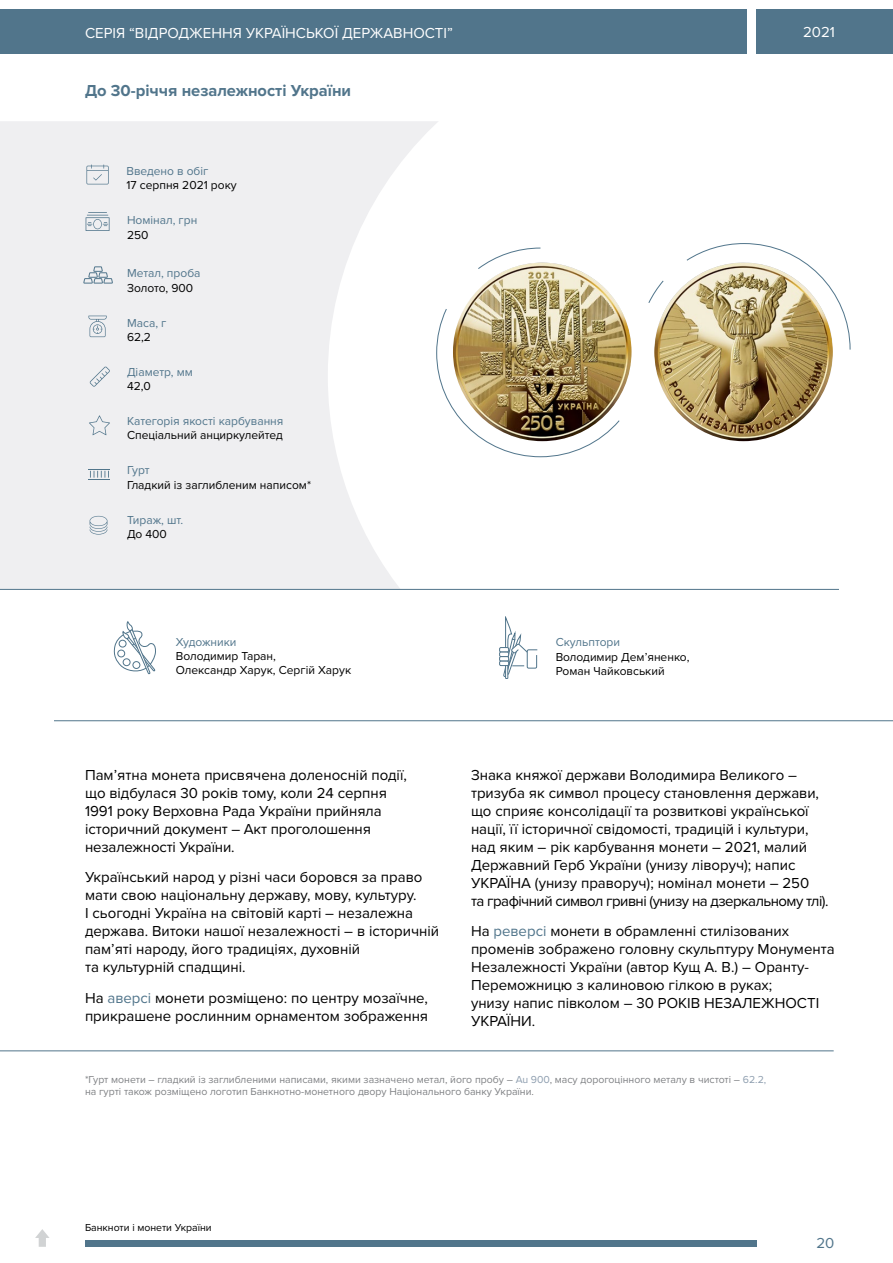
<style>
.page{position:relative;width:893px;height:1263px;background:#fff}
.page>*{position:absolute;margin:0;border:0;box-sizing:border-box;transform-origin:0 0}
.t1{font:700 16.5px "Proxima Nova";color:#51758b}
.t2{font:15px/18px "Proxima Nova";color:#000}
.t3{font:15px "Proxima Nova";color:#fff}
.t4{font:15px "Proxima Nova";color:#51758b}
.t5{font:12px/14.4px "Proxima Nova";color:#000}
.t6{font:12px "Proxima Nova";color:#51758b}
.t7{font:10.5px/12.6px "Proxima Nova";color:#808285}
.t8{font:10.5px "Proxima Nova";color:#000}
.s1{color:#51758b}
.s2{color:#8e9eaf}
</style>
<div class="page">
<div style="left:0;top:121px;width:328px;height:468px;background:#efeff1"></div>
<svg style="left:328px;top:121px;width:565px;height:601px"></svg>
<div style="left:0;top:10px;width:747px;height:44px;background:#51758b"></div>
<div style="left:756px;top:10px;width:137px;height:44px;background:#51758b"></div>
<svg style="left:113px;top:621px;width:43px;height:53px"></svg>
<div style="left:499px;top:647px;width:10px;height:5px;border:1px solid #51758b"></div>
<div style="left:499px;top:652px;width:10px;height:5px;border:1px solid #51758b"></div>
<div style="left:499px;top:656px;width:10px;height:5px;border:1px solid #51758b"></div>
<svg style="left:500px;top:617px;width:38px;height:62px"></svg>
<div style="left:499px;top:661px;width:10px;height:5px;border:1px solid #51758b"></div>
<hr style="left:54px;top:720px;width:839px;height:1px;background:#51758b">
<hr style="left:0;top:589px;width:839px;height:1px;background:#51758b">
<div style="left:85px;top:1240px;width:671px;height:7px;background:#51758b"></div>
<svg style="left:35px;top:1229px;width:14px;height:18px"></svg>
<svg style="left:83px;top:266px;width:30px;height:18px"></svg>
<svg style="left:88px;top:316px;width:19px;height:21px"></svg>
<svg style="left:90px;top:366px;width:20px;height:21px"></svg>
<svg style="left:89px;top:415px;width:21px;height:20px"></svg>
<svg style="left:89px;top:469px;width:21px;height:11px"></svg>
<svg style="left:90px;top:516px;width:17px;height:19px"></svg>
<svg style="left:86px;top:212px;width:24px;height:19px"></svg>
<svg style="left:86px;top:164px;width:23px;height:20px"></svg>
<img style="left:453px;top:263px;width:179px;height:178px;border-radius:89px">
<img style="left:654px;top:263px;width:179px;height:178px;border-radius:88px">
<hr style="left:0;top:1050px;width:834px;height:1px;background:#51758b">
<svg style="left:477px;top:247px;width:64px;height:23px"></svg>
<svg style="left:686px;top:243px;width:165px;height:107px"></svg>
<img style="left:436px;top:308px;width:184px;height:149px">
<svg style="left:648px;top:280px;width:16px;height:24px"></svg>
<p class="t3" style="left:85px;top:24px;width:369px">СЕРІЯ “ВІДРОДЖЕННЯ УКРАЇНСЬКОЇ ДЕРЖАВНОСТІ”</p>
<p class="t1" style="left:85px;top:81px;width:268px">До 30-річчя незалежності України</p>
<p class="t6" style="left:126px;top:164px;width:83px">Введено в обіг</p>
<p class="t5" style="left:126px;top:178px;width:112px">17 серпня 2021 року</p>
<p class="t6" style="left:127px;top:213px;width:72px">Номінал, грн</p>
<p class="t5" style="left:127px;top:228px;width:23px">250</p>
<p class="t6" style="left:127px;top:266px;width:75px">Метал, проба</p>
<p class="t5" style="left:127px;top:281px;width:68px">Золото, 900</p>
<p class="t6" style="left:127px;top:316px;width:41px">Маса, г</p>
<p class="t5" style="left:127px;top:330px;width:25px">62,2</p>
<p class="t6" style="left:127px;top:365px;width:67px">Діаметр, мм</p>
<p class="t5" style="left:127px;top:379px;width:25px">42,0</p>
<p class="t6" style="left:127px;top:414px;width:158px">Категорія якості карбування</p>
<p class="t5" style="left:127px;top:428px;width:157px">Спеціальний анциркулейтед</p>
<p class="t6" style="left:127px;top:463px;width:24px">Гурт</p>
<p class="t5" style="left:127px;top:478px;width:186px">Гладкий із заглибленим написом*</p>
<p class="t6" style="left:127px;top:513px;width:58px">Тираж, шт.</p>
<p class="t5" style="left:127px;top:527px;width:41px">До 400</p>
<p class="t3" style="left:803px;top:23px;width:33px">2021</p>
<p class="t6" style="left:176px;top:634px;width:62px">Художники</p>
<p class="t5" style="left:176px;top:649px;width:177px">Володимир Таран,<br>Олександр Харук, Сергій Харук</p>
<p class="t6" style="left:556px;top:635px;width:66px">Скульптори</p>
<p class="t5" style="left:556px;top:650px;width:135px">Володимир Дем’яненко,<br>Роман Чайковський</p>
<p class="t2" style="left:85px;top:766px;width:323px">Пам’ятна монета присвячена доленосній події, що відбулася 30 років тому, коли 24 серпня 1991 року Верховна Рада України прийняла історичний документ – Акт проголошення незалежності України.</p>
<p class="t2" style="left:85px;top:869px;width:356px">Український народ у різні часи боровся за право мати свою національну державу, мову, культуру.<br>І сьогодні Україна на світовій карті – незалежна держава. Витоки нашої незалежності – в історичній пам’яті народу, його традиціях, духовній<br>та культурній спадщині.</p>
<p class="t2" style="left:85px;top:989px;width:345px">На <span class="s1">аверсі</span> монети розміщено: по центру мозаїчне, прикрашене рослинним орнаментом зображення</p>
<p class="t2" style="left:471px;top:766px;width:359px">Знака княжої держави Володимира Великого – тризуба як символ процесу становлення держави, що сприяє консолідації та розвиткові української нації, її історичної свідомості, традицій і культури, над яким – рік карбування монети – 2021, малий Державний Герб України (унизу ліворуч); напис УКРАЇНА (унизу праворуч); номінал монети – 250<br>та графічний символ гривні (унизу на дзеркальному тлі).</p>
<p class="t2" style="left:471px;top:923px;width:365px">На <span class="s1">реверсі</span> монети в обрамленні стилізованих променів зображено головну скульптуру Монумента Незалежності України (автор Кущ А. В.) – Оранту-Переможницю з калиновою гілкою в руках;<br>унизу напис півколом – 30 РОКІВ НЕЗАЛЕЖНОСТІ УКРАЇНИ.</p>
<p class="t7" style="left:85px;top:1073px;width:683px">*Гурт монети – гладкий із заглибленими написами, якими зазначено метал, його пробу – <span class="s2">Au 900</span>, масу дорогоцінного металу в чистоті – <span class="s2">62.2, </span>на гурті також розміщено логотип Банкнотно-монетного двору Національного банку України.</p>
<p class="t8" style="left:85px;top:1221px;width:128px">Банкноти і монети України</p>
<p class="t4" style="left:816px;top:1234px;width:19px">20</p>
</div>
